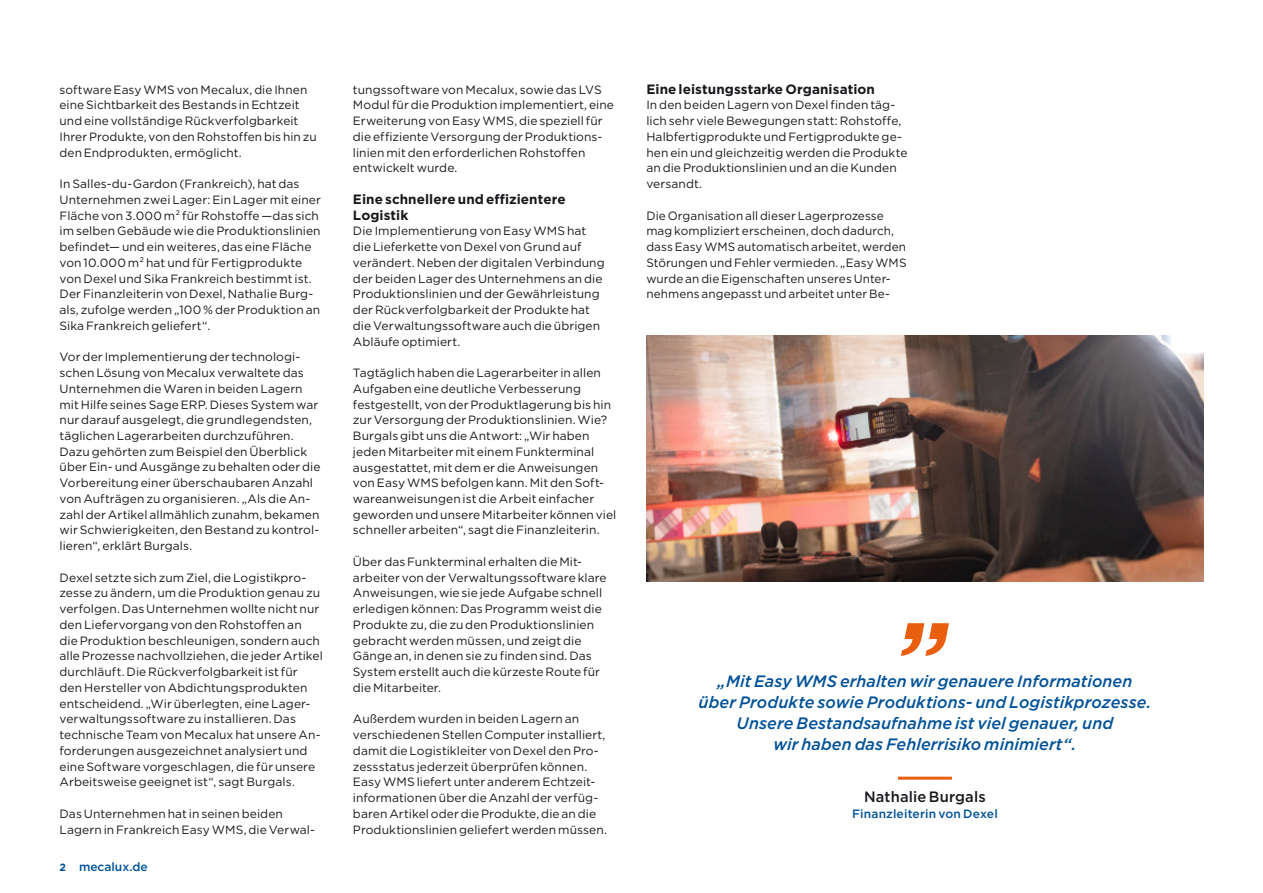
<style>
.page{position:relative;width:1263px;height:893px;background:#fff}
.page>*{position:absolute;margin:0;border:0;box-sizing:border-box;transform-origin:0 0}
.t1{font:italic 500 16.5px/21px "Gotham";letter-spacing:.005em;color:#005198;text-align:center}
.t2{font:500 15px "Gotham";letter-spacing:.01em;color:#1a171c}
.t3{font:700 13.5px/15.8px "Gotham";letter-spacing:.005em;color:#1a171c}
.t4{font:12px/15.8px "Gotham";letter-spacing:.005em;color:#1a171c}
.t5{font:500 12px "Gotham";letter-spacing:.01em;color:#005198}
.s1{font-weight:700;font-size:10.5px}
</style>
<div class="page">
<img style="left:646px;top:336px;width:557px;height:246px">
<hr style="left:898px;top:777px;width:54px;height:3px;background:#e95e0f">
<svg style="left:901px;top:623px;width:48px;height:33px"></svg>
<p class="t4" style="left:60px;top:81px;width:259px">software Easy WMS von Mecalux, die Ihnen eine Sichtbarkeit des Bestands in Echtzeit und eine vollständige Rückverfolgbarkeit Ihrer Produkte, von den Rohstoffen bis hin zu den Endprodukten, ermöglicht.</p>
<p class="t4" style="left:60px;top:176px;width:263px">In Salles-du-Gardon (Frankreich), hat das Unternehmen zwei Lager: Ein Lager mit einer Fläche von 3.000 m² für Rohstoffe —das sich im selben Gebäude wie die Produktionslinien befindet— und ein weiteres, das eine Fläche von 10.000 m² hat und für Fertigprodukte von Dexel und Sika Frankreich bestimmt ist.<br>Der Finanzleiterin von Dexel, Nathalie Burg&shy;als, zufolge werden „100 % der Produktion an Sika Frankreich geliefert“.</p>
<p class="t4" style="left:60px;top:349px;width:262px">Vor der Implementierung der technologi&shy;schen Lösung von Mecalux verwaltete das Unternehmen die Waren in beiden Lagern mit Hilfe seines Sage ERP. Dieses System war nur darauf ausgelegt, die grundlegendsten, täglichen Lagerarbeiten durchzuführen.<br>Dazu gehörten zum Beispiel den Überblick über Ein- und Ausgänge zu behalten oder die Vorbereitung einer überschaubaren Anzahl von Aufträgen zu organisieren. „Als die An&shy;zahl der Artikel allmählich zunahm, bekamen wir Schwierigkeiten, den Bestand zu kontrol&shy;lieren“, erklärt Burgals.</p>
<p class="t4" style="left:60px;top:569px;width:265px">Dexel setzte sich zum Ziel, die Logistikpro&shy;zesse zu ändern, um die Produktion genau zu verfolgen. Das Unternehmen wollte nicht nur den Liefervorgang von den Rohstoffen an die Produktion beschleunigen, sondern auch alle Prozesse nachvollziehen, die jeder Artikel durchläuft. Die Rückverfolgbarkeit ist für den Hersteller von Abdichtungsprodukten entscheidend. „Wir überlegten, eine Lager&shy;verwaltungssoftware zu installieren. Das technische Team von Mecalux hat unsere An&shy;forderungen ausgezeichnet analysiert und eine Software vorgeschlagen, die für unsere Arbeitsweise geeignet ist“, sagt Burgals.</p>
<p class="t4" style="left:60px;top:805px;width:257px">Das Unternehmen hat in seinen beiden<br>Lagern in Frankreich Easy WMS, die Verwal-</p>
<p class="t5" style="left:60px;top:859px;width:90px"><span class="s1">2</span> mecalux.de</p>
<p class="t4" style="left:353px;top:81px;width:263px">tungssoftware von Mecalux, sowie das LVS Modul für die Produktion implementiert, eine Erweiterung von Easy WMS, die speziell für die effiziente Versorgung der Produktions&shy;linien mit den erforderlichen Rohstoffen entwickelt wurde.</p>
<p class="t3" style="left:353px;top:191px;width:214px">Eine schnellere und effizientere<br>Logistik</p>
<p class="t4" style="left:353px;top:223px;width:253px">Die Implementierung von Easy WMS hat die Lieferkette von Dexel von Grund auf verändert. Neben der digitalen Verbindung der beiden Lager des Unternehmens an die Produktionslinien und der Gewährleistung der Rückverfolgbarkeit der Produkte hat die Verwaltungssoftware auch die übrigen Abläufe optimiert.</p>
<p class="t4" style="left:353px;top:365px;width:265px">Tagtäglich haben die Lagerarbeiter in allen Aufgaben eine deutliche Verbesserung festgestellt, von der Produktlagerung bis hin zur Versorgung der Produktionslinien. Wie?<br>Burgals gibt uns die Antwort: „Wir haben jeden Mitarbeiter mit einem Funkterminal ausgestattet, mit dem er die Anweisungen von Easy WMS befolgen kann. Mit den Soft&shy;wareanweisungen ist die Arbeit einfacher geworden und unsere Mitarbeiter können viel schneller arbeiten“, sagt die Finanzleiterin.</p>
<p class="t4" style="left:353px;top:554px;width:255px">Über das Funkterminal erhalten die Mit&shy;arbeiter von der Verwaltungssoftware klare Anweisungen, wie sie jede Aufgabe schnell erledigen können: Das Programm weist die Produkte zu, die zu den Produktionslinien gebracht werden müssen, und zeigt die Gänge an, in denen sie zu finden sind. Das System erstellt auch die kürzeste Route für die Mitarbeiter.</p>
<p class="t4" style="left:353px;top:711px;width:256px">Außerdem wurden in beiden Lagern an verschiedenen Stellen Computer installiert, damit die Logistikleiter von Dexel den Pro&shy;zessstatus jederzeit überprüfen können.<br>Easy WMS liefert unter anderem Echtzeit&shy;informationen über die Anzahl der verfüg&shy;baren Artikel oder die Produkte, die an die Produktionslinien geliefert werden müssen.</p>
<p class="t3" style="left:646px;top:81px;width:230px">Eine leistungsstarke Organisation</p>
<p class="t4" style="left:646px;top:97px;width:263px">In den beiden Lagern von Dexel finden täg&shy;lich sehr viele Bewegungen statt: Rohstoffe, Halbfertigprodukte und Fertigprodukte ge&shy;hen ein und gleichzeitig werden die Produkte an die Produktionslinien und an die Kunden versandt.</p>
<p class="t4" style="left:646px;top:207px;width:262px">Die Organisation all dieser Lagerprozesse mag kompliziert erscheinen, doch dadurch, dass Easy WMS automatisch arbeitet, werden Störungen und Fehler vermieden. „Easy WMS wurde an die Eigenschaften unseres Unter&shy;nehmens angepasst und arbeitet unter Be-</p>
<h1 class="t1" style="left:699px;top:670px;width:454px">„Mit Easy WMS erhalten wir genauere Informationen über Produkte sowie Produktions- und Logistikprozesse.<br>Unsere Bestandsaufnahme ist viel genauer, und<br>wir haben das Fehlerrisiko minimiert“.</h1>
<p class="t2" style="left:864px;top:787px;width:123px">Nathalie Burgals</p>
<p class="t5" style="left:852px;top:806px;width:147px">Finanzleiterin von Dexel</p>
</div>
